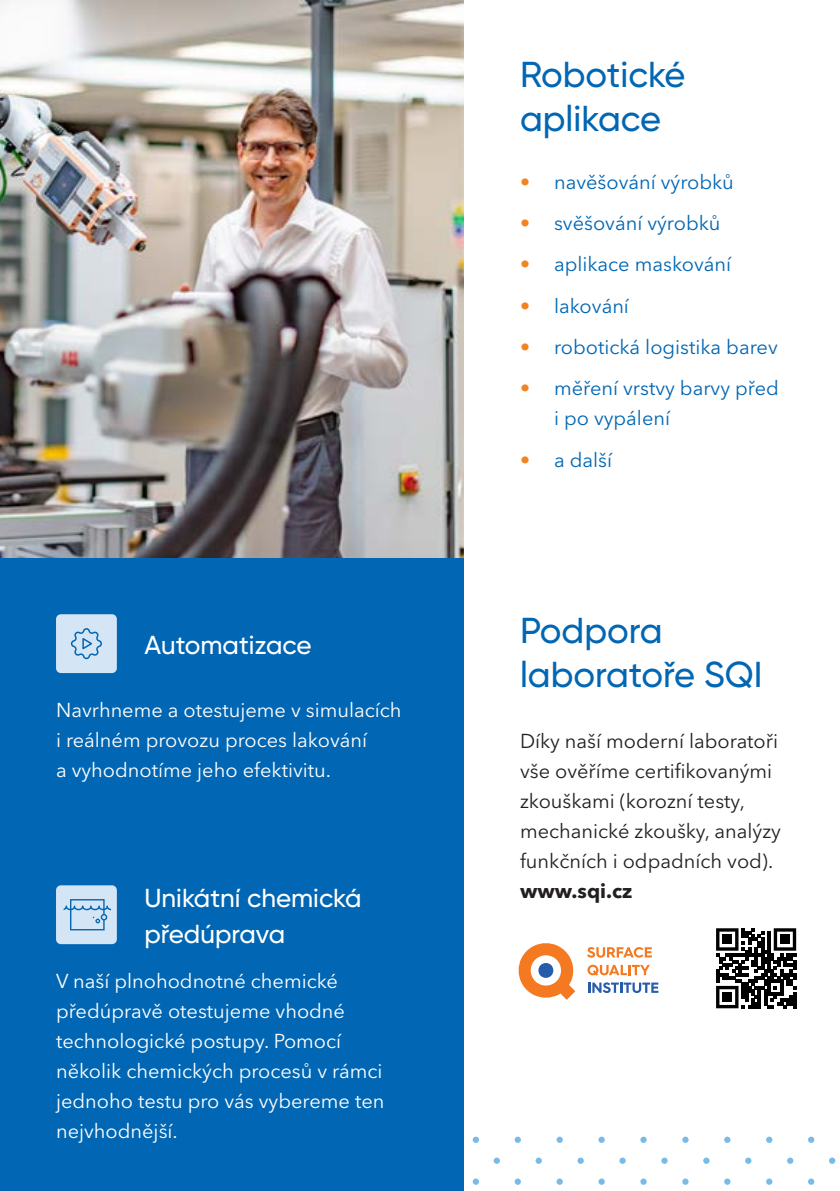
<style>
.page{position:relative;width:840px;height:1191px;background:#fff}
.page>*{position:absolute;margin:0;border:0;box-sizing:border-box;transform-origin:0 0}
.t1{font:500 36px/44px "Gilroy";color:#0166b3}
.t2{font:500 26px/36px "Gilroy";color:#fff}
.t3{font:20px/30px "Avenir Next LT Pro";color:#fff}
.t4{font:20px/30px "Avenir Next LT Pro";color:#0166b3}
.t5{font:20px/30px "Avenir Next LT Pro";color:#231f20}
.t6{font:700 20px "Avenir Next LT Pro";color:#231f20}
.s1{color:#f58220}
</style>
<div class="page">
<img style="left:0;top:0;width:463px;height:558px">
<div style="left:0;top:558px;width:463px;height:633px;background:#0166b3"></div>
<svg style="left:518px;top:943px;width:57px;height:56px"></svg>
<svg style="left:587px;top:947px;width:64px;height:10px"></svg>
<svg style="left:587px;top:964px;width:62px;height:11px"></svg>
<svg style="left:588px;top:982px;width:70px;height:11px"></svg>
<svg style="left:716px;top:928px;width:79px;height:80px"></svg>
<div style="left:722px;top:934px;width:9px;height:10px;background:#000"></div>
<div style="left:779px;top:934px;width:10px;height:10px;background:#000"></div>
<div style="left:722px;top:992px;width:9px;height:10px;background:#000"></div>
<svg style="left:472px;top:1178px;width:6px;height:6px"></svg>
<div style="left:472px;top:1136px;width:6px;height:7px;background:#79bbe7;border-radius:50%"></div>
<svg style="left:493px;top:1157px;width:6px;height:6px"></svg>
<svg style="left:514px;top:1178px;width:6px;height:6px"></svg>
<div style="left:514px;top:1136px;width:6px;height:7px;background:#79bbe7;border-radius:50%"></div>
<svg style="left:535px;top:1157px;width:6px;height:6px"></svg>
<svg style="left:556px;top:1178px;width:6px;height:6px"></svg>
<div style="left:556px;top:1136px;width:6px;height:7px;background:#79bbe7;border-radius:50%"></div>
<svg style="left:577px;top:1157px;width:6px;height:6px"></svg>
<svg style="left:598px;top:1178px;width:6px;height:6px"></svg>
<div style="left:598px;top:1136px;width:6px;height:7px;background:#79bbe7;border-radius:50%"></div>
<svg style="left:619px;top:1157px;width:6px;height:6px"></svg>
<svg style="left:640px;top:1178px;width:6px;height:6px"></svg>
<div style="left:640px;top:1136px;width:6px;height:7px;background:#79bbe7;border-radius:50%"></div>
<svg style="left:661px;top:1157px;width:6px;height:6px"></svg>
<svg style="left:682px;top:1178px;width:6px;height:6px"></svg>
<div style="left:682px;top:1136px;width:6px;height:7px;background:#79bbe7;border-radius:50%"></div>
<svg style="left:702px;top:1157px;width:7px;height:6px"></svg>
<svg style="left:723px;top:1178px;width:7px;height:6px"></svg>
<svg style="left:723px;top:1136px;width:7px;height:7px"></svg>
<svg style="left:744px;top:1157px;width:7px;height:6px"></svg>
<svg style="left:765px;top:1178px;width:7px;height:6px"></svg>
<svg style="left:765px;top:1136px;width:7px;height:7px"></svg>
<svg style="left:787px;top:1157px;width:5px;height:6px"></svg>
<svg style="left:808px;top:1178px;width:5px;height:6px"></svg>
<svg style="left:807px;top:1136px;width:6px;height:7px"></svg>
<svg style="left:829px;top:1157px;width:5px;height:6px"></svg>
<svg style="left:56px;top:885px;width:61px;height:59px;background:#bfd8ee"></svg>
<svg style="left:56px;top:614px;width:61px;height:59px;background:#c5dcf0"></svg>
<h2 class="t2" style="left:144px;top:626px;width:169px">Automatizace</h2>
<p class="t3" style="left:56px;top:695px;width:347px">Navrhneme a otestujeme v simulacích i reálném provozu proces lakování<br>a vyhodnotíme jeho efektivitu.</p>
<h2 class="t2" style="left:144px;top:879px;width:218px">Unikátní chemická předúprava</h2>
<p class="t3" style="left:56px;top:966px;width:330px">V naší plnohodnotné chemické předúpravě otestujeme vhodné technologické postupy. Pomocí několik chemických procesů v rámci jednoho testu pro vás vybereme ten nejvhodnější.</p>
<h1 class="t1" style="left:519px;top:52px;width:167px">Robotické aplikace</h1>
<p class="t4" style="left:519px;top:166px;width:215px"><span class="s1">•</span> navěšování výrobků</p>
<p class="t4" style="left:519px;top:208px;width:202px"><span class="s1">•</span> svěšování výrobků</p>
<p class="t4" style="left:519px;top:249px;width:212px"><span class="s1">•</span> aplikace maskování</p>
<p class="t4" style="left:519px;top:290px;width:110px"><span class="s1">•</span> lakování</p>
<p class="t4" style="left:519px;top:332px;width:259px"><span class="s1">•</span> robotická logistika barev</p>
<p class="t4" style="left:553px;top:373px;width:226px;text-indent:-34px"><span class="s1">•</span> měření vrstvy barvy před i po vypálení</p>
<p class="t4" style="left:519px;top:444px;width:94px"><span class="s1">•</span> a další</p>
<h1 class="t1" style="left:519px;top:608px;width:244px">Podpora laboratoře SQI</h1>
<p class="t5" style="left:519px;top:725px;width:262px">Díky naší moderní laboratoři vše ověříme certifikovanými zkouškami (korozní testy, mechanické zkoušky, analýzy funkčních i odpadních vod).</p>
<p class="t6" style="left:519px;top:878px;width:114px">www.sqi.cz</p>
</div>
